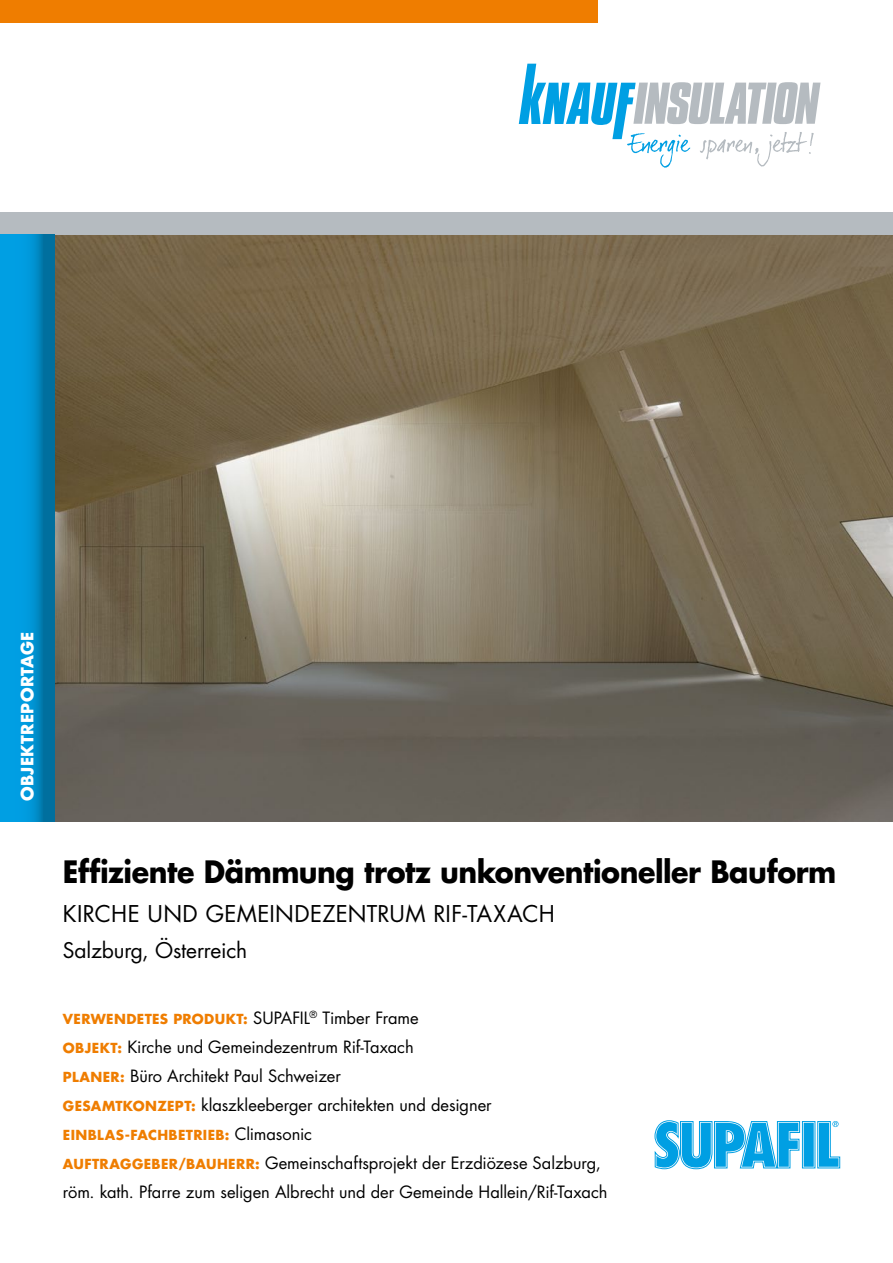
<style>
.page{position:relative;width:893px;height:1263px;background:#fff}
.page>*{position:absolute;margin:0;border:0;box-sizing:border-box;transform-origin:0 0}
.t1{font:700 30px "Futura LT";letter-spacing:-.02em;color:#000;scale:.95 1}
.t2{font:22.5px "Futura LT";letter-spacing:.015em;color:#000}
.t3{font:21px "Futura LT";letter-spacing:-.01em;color:#000}
.t4{font:16.5px/29.1px "Futura LT";letter-spacing:-.005em;color:#000}
.t5{font:700 16.5px "Futura LT";color:#fff}
.t6{font:700 13.5px/29.1px "Futura LT";letter-spacing:.03em;color:#ef7d00}
.s1{font-weight:400;font-size:16.5px;color:#000}
.s2{font-weight:700;font-size:13.5px;color:#ef7d00}
</style>
<div class="page">
<img style="left:54px;top:234px;width:839px;height:588px">
<svg style="left:519px;top:64px;width:301px;height:104px"></svg>
<svg style="left:655px;top:1120px;width:185px;height:49px"></svg>
<div style="left:0;top:212px;width:893px;height:22px;background:#b5bbc0"></div>
<svg style="left:0;top:234px;width:54px;height:588px;background:#008fcc"></svg>
<div style="left:0;top:0;width:597px;height:23px;background:#ef7d00"></div>
<p class="t5" style="left:16px;top:801px;width:169px;rotate:-90deg">OBJEKTREPORTAGE</p>
<h1 class="t1" style="left:63px;top:852px;width:816px">EFFIZIENTE DÄMMUNG TROTZ UNKONVENTIONELLER BAUFORM</h1>
<h2 class="t2" style="left:63px;top:900px;width:493px">KIRCHE UND GEMEINDEZENTRUM RIF-TAXACH</h2>
<p class="t3" style="left:63px;top:937px;width:186px">Salzburg, Österreich</p>
<p class="t6" style="left:63px;top:1004px;width:357px">VERWENDETES PRODUKT: <span class="s1">SUPAFIL</span><sup>®</sup> <span class="s1">Timber Frame</span></p>
<p class="t4" style="left:63px;top:1032px;width:352px"><span class="s2">OBJEKT:</span> Kirche und Gemeindezentrum Rif-Taxach</p>
<p class="t6" style="left:63px;top:1062px;width:39px">PLANER</p>
<p class="t4" style="left:120px;top:1061px;width:222px"><span class="s2">:</span> Büro Architekt Paul Schweizer</p>
<p class="t6" style="left:63px;top:1091px;width:64px">GESAMTKON</p>
<p class="t4" style="left:157px;top:1090px;width:336px"><span class="s2">ZEPT:</span> klaszkleeberger architekten und designer</p>
<p class="t6" style="left:63px;top:1120px;width:251px">EINBLAS-FACHBETRIEB: <span class="s1">Climasonic<br></span>AUFTRAGG</p>
<p class="t4" style="left:63px;top:1148px;width:546px;text-indent:81px"><span class="s2">EBER/BAUHERR:</span> Gemeinschaftsprojekt der Erzdiözese Salzburg, röm. kath. Pfarre zum seligen Albrecht und der Gemeinde Hallein/Rif-Taxach</p>
</div>
